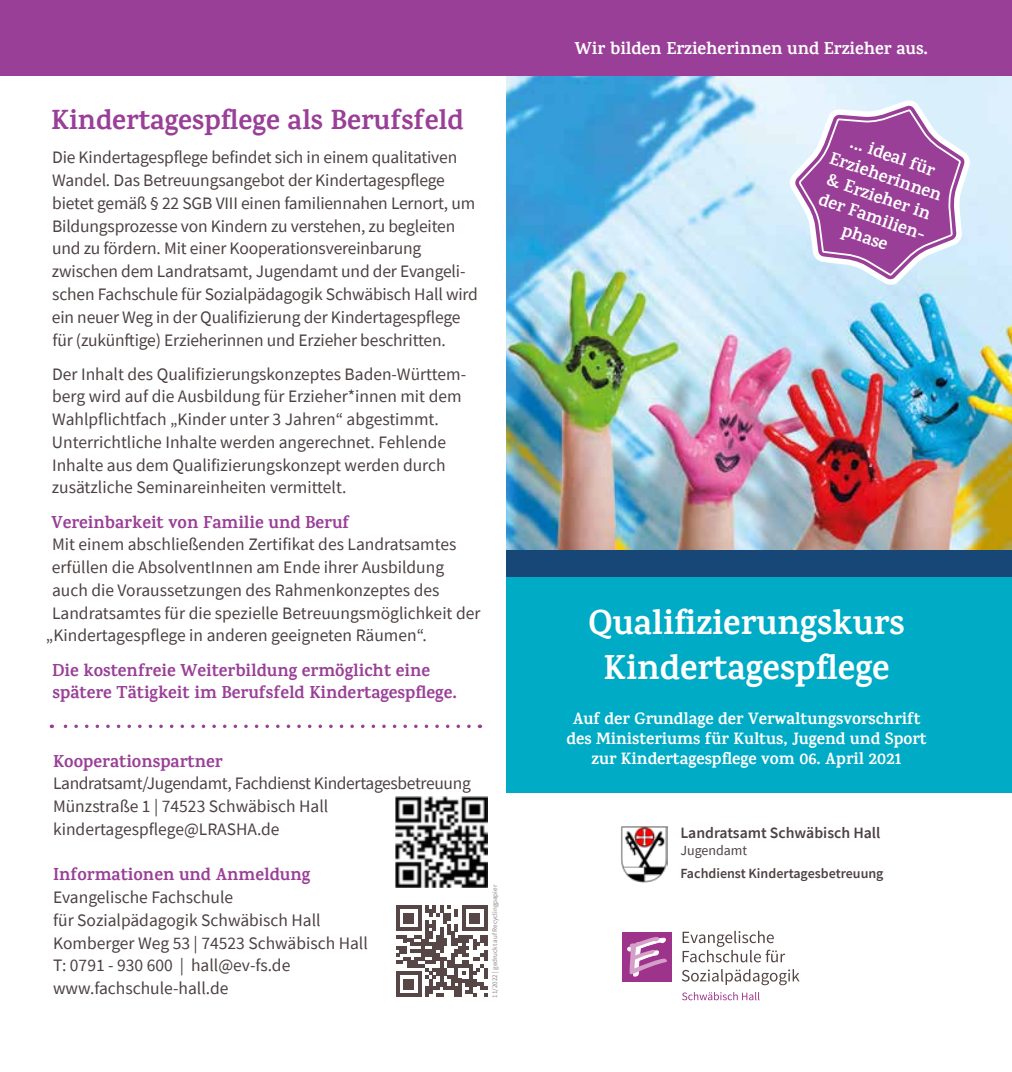
<style>
.page{position:relative;width:1012px;height:1072px;background:#fff}
.page>*{position:absolute;margin:0;border:0;box-sizing:border-box;transform-origin:0 0}
.t1{font:700 35px/45.5px "Karma";color:#fff;text-align:center}
.t2{font:700 28px "Karma";color:#993f97}
.t3{font:700 17.68px/21.3px "Karma";color:#fff;text-align:center}
.t4{font:17.5px/22.8px "Source Sans Pro";letter-spacing:-.005em;color:#4d4142}
.t5{font:700 17.5px/22.8px "Karma";color:#993f97}
.t6{font:700 17.5px "Karma";color:#fff}
.t7{font:700 16.62px/19.9px "Karma";color:#fff;text-align:center}
.t8{font:600 15.75px "Source Sans Pro";color:#4d4142}
.t9{font:600 14px "Source Sans Pro";color:#4d4142}
.t10{font:14px "Source Sans Pro";color:#4d4142}
.t11{font:7px "Source Sans Pro";color:#948a8b}
</style>
<div class="page">
<img style="left:506px;top:76px;width:506px;height:473px">
<div style="left:506px;top:576px;width:506px;height:216px;background:#00abc5"></div>
<div style="left:0;top:0;width:1012px;height:76px;background:#993f97"></div>
<svg style="left:396px;top:905px;width:91px;height:92px"></svg>
<svg style="left:51px;top:724px;width:418px;height:4px"></svg>
<div style="left:506px;top:549px;width:506px;height:27px;background:#164777"></div>
<svg style="left:787px;top:88px;width:187px;height:202px"></svg>
<div style="left:622px;top:931px;width:49px;height:50px;background:#9e338b"></div>
<svg style="left:627px;top:937px;width:40px;height:40px"></svg>
<svg style="left:683px;top:930px;width:102px;height:32px"></svg>
<svg style="left:682px;top:969px;width:118px;height:16px"></svg>
<svg style="left:682px;top:992px;width:78px;height:8px"></svg>
<img style="left:621px;top:826px;width:46px;height:56px">
<img style="left:396px;top:796px;width:91px;height:91px">
<h2 class="t2" style="left:51px;top:103px;width:414px">Kindertagespflege als Berufsfeld</h2>
<p class="t4" style="left:52px;top:146px;width:428px">Die Kindertagespflege befindet sich in einem qualitativen Wandel. Das Betreuungsangebot der Kindertagespflege bietet gemäß § 22 SGB VIII einen familiennahen Lernort, um Bildungsprozesse von Kindern zu verstehen, zu begleiten und zu fördern. Mit einer Kooperationsvereinbarung zwischen dem Landratsamt, Jugendamt und der Evangeli&shy;schen Fachschule für Sozialpädagogik Schwäbisch Hall wird ein neuer Weg in der Qualifizierung der Kindertagespflege für (zukünftige) Erzieherinnen und Erzieher beschritten.</p>
<p class="t4" style="left:52px;top:362px;width:416px">Der Inhalt des Qualifizierungskonzeptes Baden-Württem&shy;berg wird auf die Ausbildung für Erzieher*innen mit dem Wahlpflichtfach „Kinder unter 3 Jahren“ abgestimmt.<br>Unterrichtliche Inhalte werden angerechnet. Fehlende Inhalte aus dem Qualifizierungskonzept werden durch zusätzliche Seminareinheiten vermittelt.</p>
<p class="t5" style="left:51px;top:510px;width:300px">Vereinbarkeit von Familie und Beruf</p>
<p class="t4" style="left:52px;top:533px;width:406px">Mit einem abschließenden Zertifikat des Landratsamtes</p>
<p class="t4" style="left:52px;top:556px;width:394px">erfüllen die AbsolventInnen am Ende ihrer Ausbildung</p>
<p class="t4" style="left:52px;top:578px;width:389px">auch die Voraussetzungen des Rahmenkonzeptes des</p>
<p class="t4" style="left:52px;top:601px;width:430px">Landratsamtes für die spezielle Betreuungsmöglichkeit der</p>
<p class="t4" style="left:46px;top:624px;width:383px">„Kindertagespflege in anderen geeigneten Räumen“.</p>
<p class="t5" style="left:52px;top:658px;width:406px">Die kostenfreie Weiterbildung ermöglicht eine spätere Tätigkeit im Berufsfeld Kindertagespflege.</p>
<p class="t5" style="left:53px;top:749px;width:171px">Kooperationspartner</p>
<p class="t4" style="left:53px;top:772px;width:419px">Landratsamt/Jugendamt, Fachdienst Kindertagesbetreuung<br>Münzstraße 1 | 74523 Schwäbisch Hall kindertagespflege@LRASHA.de</p>
<p class="t5" style="left:53px;top:863px;width:259px">Informationen und Anmeldung</p>
<p class="t4" style="left:53px;top:885px;width:316px">Evangelische Fachschule<br>für Sozialpädagogik Schwäbisch Hall<br>Komberger Weg 53 | 74523 Schwäbisch Hall<br>T: 0791 - 930 600 | hall@ev-fs.de www.fachschule-hall.de</p>
<p class="t11" style="left:491px;top:997px;width:114px;rotate:-90deg">11/2022 | gedruckt auf Recyclingpapier</p>
<p class="t6" style="left:575px;top:38px;width:355px">Wir bilden Erzieherinnen und Erzieher aus.</p>
<p class="t3" style="left:841px;top:127px;width:119px;rotate:19deg">... ideal für<br>Erzieherinnen &amp; Erzieher in der Familien&shy;phase</p>
<h1 class="t1" style="left:589px;top:598px;width:317px">Qualifizierungskurs<br>Kindertagespflege</h1>
<p class="t7" style="left:567px;top:708px;width:362px">Auf der Grundlage der Verwaltungsvorschrift des Ministeriums für Kultus, Jugend und Sport zur Kindertagespflege vom 06. April 2021</p>
<p class="t8" style="left:680px;top:822px;width:202px">Landratsamt Schwäbisch Hall</p>
<p class="t10" style="left:680px;top:841px;width:68px">Jugendamt</p>
<p class="t9" style="left:680px;top:864px;width:205px">Fachdienst Kindertagesbetreuung</p>
</div>
